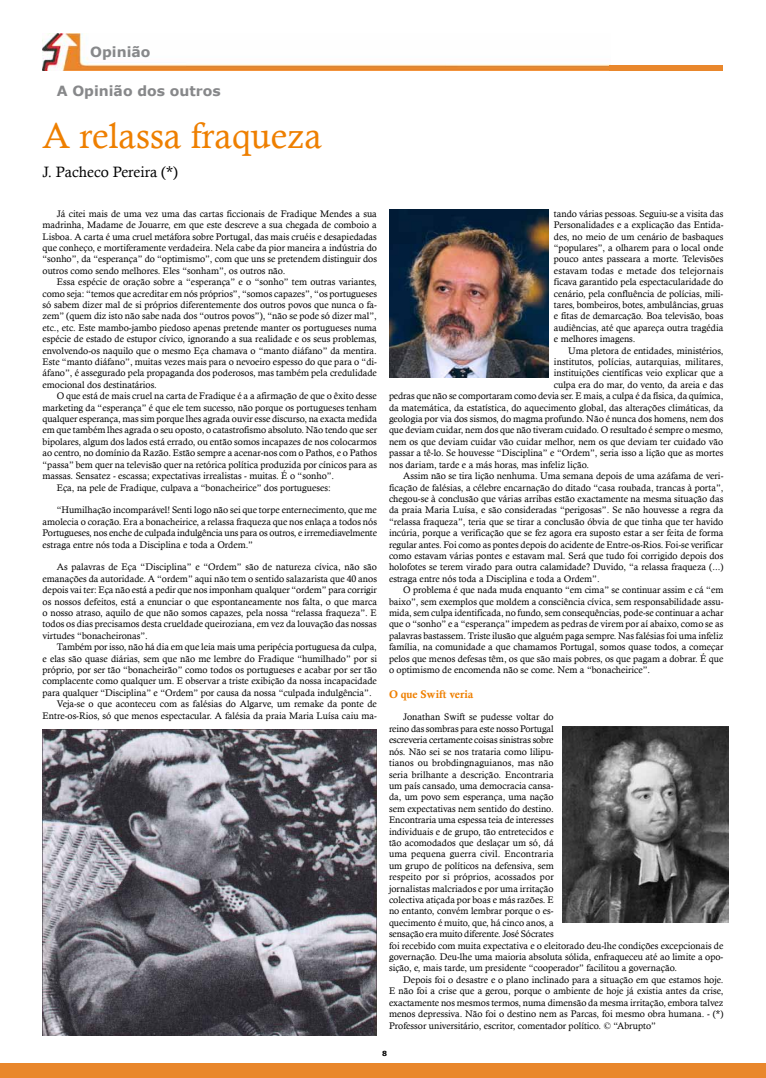
<style>
.page{position:relative;width:766px;height:1078px;background:#fff}
.page>*{position:absolute;margin:0;border:0;box-sizing:border-box;transform-origin:0 0}
.t1{font:36px "Calisto";color:#ee7f00}
.t2{font:15px "Calisto";color:#000}
.t3{font:700 14px "Verdana";color:#87888a}
.t4{font:11px "Calis MT Bol";color:#ee7f00}
.t5{font:9.5px/11.4px "Calisto";color:#000;text-align:justify}
.t6{font:700 7px "Verdana";color:#000}
</style>
<div class="page">
<img style="left:43px;top:34px;width:567px;height:37px">
<div style="left:609px;top:66px;width:113px;height:5px;background:#e9872c"></div>
<div style="left:0;top:1063px;width:765px;height:14px;background:#e9872c"></div>
<img style="left:562px;top:726px;width:165px;height:196px">
<img style="left:43px;top:729px;width:334px;height:306px">
<img style="left:389px;top:210px;width:159px;height:167px">
<h3 class="t3" style="left:90px;top:43px;width:62px">Opinião</h3>
<h3 class="t3" style="left:57px;top:82px;width:165px">A Opinião dos outros</h3>
<h1 class="t1" style="left:43px;top:114px;width:281px">A relassa fraqueza</h1>
<h2 class="t2" style="left:43px;top:163px;width:137px">J. Pacheco Pereira (*)</h2>
<p class="t5" style="left:43px;top:207px;width:336px;text-indent:14px">Já citei mais de uma vez uma das cartas ficcionais de Fradique Mendes a sua madrinha, Madame de Jouarre, em que este descreve a sua chegada de comboio a Lisboa. A carta é uma cruel metáfora sobre Portugal, das mais cruéis e desapiedadas que conheço, e mortiferamente verdadeira. Nela cabe da pior maneira a indústria do “sonho”, da “esperança” do “optimismo”, com que uns se pretendem distinguir dos outros como sendo melhores. Eles “sonham”, os outros não.</p>
<p class="t5" style="left:43px;top:276px;width:336px;text-indent:14px">Essa espécie de oração sobre a “esperança” e o “sonho” tem outras variantes, como seja: “temos que acreditar em nós próprios”, “somos capazes”, “os portugueses só sabem dizer mal de si próprios diferentemente dos outros povos que nunca o fa&shy;zem” (quem diz isto não sabe nada dos “outros povos”), “não se pode só dizer mal”, etc., etc. Este mambo-jambo piedoso apenas pretende manter os portugueses numa espécie de estado de estupor cívico, ignorando a sua realidade e os seus problemas, envolvendo-os naquilo que o mesmo Eça chamava o “manto diáfano” da mentira.<br>Este “manto diáfano”, muitas vezes mais para o nevoeiro espesso do que para o “di&shy;áfano”, é assegurado pela propaganda dos poderosos, mas também pela credulidade emocional dos destinatários.</p>
<p class="t5" style="left:57px;top:390px;width:321px">O que está de mais cruel na carta de Fradique é a a afirmação de que o êxito desse</p>
<p class="t5" style="left:43px;top:401px;width:336px">marketing da “esperança” é que ele tem sucesso, não porque os portugueses tenham</p>
<p class="t5" style="left:43px;top:413px;width:336px">qualquer esperança, mas sim porque lhes agrada ouvir esse discurso, na exacta medida</p>
<p class="t5" style="left:43px;top:424px;width:336px">em que também lhes agrada o seu oposto, o catastrofismo absoluto. Não tendo que ser</p>
<p class="t5" style="left:43px;top:435px;width:336px">bipolares, algum dos lados está errado, ou então somos incapazes de nos colocarmos</p>
<p class="t5" style="left:43px;top:447px;width:336px">ao centro, no domínio da Razão. Estão sempre a acenar-nos com o Pathos, e o Pathos</p>
<p class="t5" style="left:43px;top:458px;width:336px">“passa” bem quer na televisão quer na retórica política produzida por cínicos para as</p>
<p class="t5" style="left:43px;top:470px;width:293px">massas. Sensatez - escassa; expectativas irrealistas - muitas. É o “sonho”.</p>
<p class="t5" style="left:57px;top:481px;width:275px">Eça, na pele de Fradique, culpava a “bonacheirice” dos portugueses:</p>
<p class="t5" style="left:43px;top:504px;width:336px;text-indent:14px">“Humilhação incomparável! Senti logo não sei que torpe enternecimento, que me amolecia o coração. Era a bonacheirice, a relassa fraqueza que nos enlaça a todos nós Portugueses, nos enche de culpada indulgência uns para os outros, e irremediavelmente estraga entre nós toda a Disciplina e toda a Ordem.”</p>
<p class="t5" style="left:43px;top:561px;width:336px;text-indent:14px">As palavras de Eça “Disciplina” e “Ordem” são de natureza cívica, não são emanações da autoridade. A “ordem” aqui não tem o sentido salazarista que 40 anos depois vai ter: Eça não está a pedir que nos imponham qualquer “ordem” para corrigir os nossos defeitos, está a enunciar o que espontaneamente nos falta, o que marca o nosso atraso, aquilo de que não somos capazes, pela nossa “relassa fraqueza”. E todos os dias precisamos desta crueldade queiroziana, em vez da louvação das nossas virtudes “bonacheironas”.</p>
<p class="t5" style="left:57px;top:641px;width:321px">Também por isso, não há dia em que leia mais uma peripécia portuguesa da culpa,</p>
<p class="t5" style="left:43px;top:652px;width:336px">e elas são quase diárias, sem que não me lembre do Fradique “humilhado” por si</p>
<p class="t5" style="left:43px;top:663px;width:336px">próprio, por ser tão “bonacheirão” como todos os portugueses e acabar por ser tão</p>
<p class="t5" style="left:43px;top:675px;width:336px">complacente como qualquer um. E observar a triste exibição da nossa incapacidade</p>
<p class="t5" style="left:43px;top:686px;width:330px">para qualquer “Disciplina” e “Ordem” por causa da nossa “culpada indulgência”.</p>
<p class="t5" style="left:57px;top:698px;width:321px">Veja-se o que aconteceu com as falésias do Algarve, um remake da ponte de</p>
<p class="t5" style="left:43px;top:709px;width:336px">Entre-os-Rios, só que menos espectacular. A falésia da praia Maria Luísa caiu ma-</p>
<p class="t5" style="left:553px;top:207px;width:171px">tando várias pessoas. Seguiu-se a visita das Personalidades e a explicação das Entida&shy;des, no meio de um cenário de basbaques “populares”, a olharem para o local onde pouco antes passeara a morte. Televisões estavam todas e metade dos telejornais ficava garantido pela espectacularidade do cenário, pela confluência de polícias, mili&shy;tares, bombeiros, botes, ambulâncias, gruas e fitas de demarcação. Boa televisão, boas audiências, até que apareça outra tragédia e melhores imagens.</p>
<p class="t5" style="left:568px;top:344px;width:157px">Uma pletora de entidades, ministérios,</p>
<p class="t5" style="left:553px;top:356px;width:171px">institutos, polícias, autarquias, militares,</p>
<p class="t5" style="left:553px;top:367px;width:171px">instituições científicas veio explicar que a</p>
<p class="t5" style="left:553px;top:378px;width:171px">culpa era do mar, do vento, da areia e das</p>
<p class="t5" style="left:389px;top:390px;width:336px">pedras que não se comportaram como devia ser. E mais, a culpa é da física, da química,</p>
<p class="t5" style="left:389px;top:401px;width:336px">da matemática, da estatística, do aquecimento global, das alterações climáticas, da</p>
<p class="t5" style="left:389px;top:413px;width:336px">geologia por via dos sismos, do magma profundo. Não é nunca dos homens, nem dos</p>
<p class="t5" style="left:389px;top:424px;width:335px">que deviam cuidar, nem dos que não tiveram cuidado. O resultado é sempre o mesmo,</p>
<p class="t5" style="left:389px;top:435px;width:336px">nem os que deviam cuidar vão cuidar melhor, nem os que deviam ter cuidado vão</p>
<p class="t5" style="left:389px;top:447px;width:336px">passar a tê-lo. Se houvesse “Disciplina” e “Ordem”, seria isso a lição que as mortes</p>
<p class="t5" style="left:389px;top:458px;width:201px">nos dariam, tarde e a más horas, mas infeliz lição.</p>
<p class="t5" style="left:403px;top:470px;width:322px">Assim não se tira lição nenhuma. Uma semana depois de uma azáfama de veri-</p>
<p class="t5" style="left:389px;top:481px;width:336px">ficação de falésias, a célebre encarnação do ditado “casa roubada, trancas à porta”,</p>
<p class="t5" style="left:389px;top:492px;width:336px">chegou-se à conclusão que várias arribas estão exactamente na mesma situação das</p>
<p class="t5" style="left:389px;top:504px;width:336px">da praia Maria Luísa, e são consideradas “perigosas”. Se não houvesse a regra da</p>
<p class="t5" style="left:389px;top:515px;width:336px">“relassa fraqueza”, teria que se tirar a conclusão óbvia de que tinha que ter havido</p>
<p class="t5" style="left:389px;top:527px;width:336px">incúria, porque a verificação que se fez agora era suposto estar a ser feita de forma</p>
<p class="t5" style="left:389px;top:538px;width:335px">regular antes. Foi como as pontes depois do acidente de Entre-os-Rios. Foi-se verificar</p>
<p class="t5" style="left:389px;top:549px;width:336px">como estavam várias pontes e estavam mal. Será que tudo foi corrigido depois dos</p>
<p class="t5" style="left:389px;top:561px;width:336px">holofotes se terem virado para outra calamidade? Duvido, “a relassa fraqueza (...)</p>
<p class="t5" style="left:389px;top:572px;width:212px">estraga entre nós toda a Disciplina e toda a Ordem”.</p>
<p class="t5" style="left:403px;top:584px;width:321px">O problema é que nada muda enquanto “em cima” se continuar assim e cá “em</p>
<p class="t5" style="left:389px;top:595px;width:336px">baixo”, sem exemplos que moldem a consciência cívica, sem responsabilidade assu-</p>
<p class="t5" style="left:389px;top:606px;width:336px">mida, sem culpa identificada, no fundo, sem consequências, pode-se continuar a achar</p>
<p class="t5" style="left:389px;top:618px;width:336px">que o “sonho” e a “esperança” impedem as pedras de virem por aí abaixo, como se as</p>
<p class="t5" style="left:389px;top:629px;width:335px">palavras bastassem. Triste ilusão que alguém paga sempre. Nas falésias foi uma infeliz</p>
<p class="t5" style="left:389px;top:641px;width:336px">família, na comunidade a que chamamos Portugal, somos quase todos, a começar</p>
<p class="t5" style="left:389px;top:652px;width:336px">pelos que menos defesas têm, os que são mais pobres, os que pagam a dobrar. É que</p>
<p class="t5" style="left:389px;top:663px;width:263px">o optimismo de encomenda não se come. Nem a “bonacheirice”.</p>
<p class="t4" style="left:389px;top:687px;width:86px">O que Swift veria</p>
<p class="t5" style="left:389px;top:711px;width:336px;text-align:left;text-indent:14px">Jonathan Swift se pudesse voltar do<br>reino das sombras para este nosso Portugal<br>escreveria certamente coisas sinistras sobre<br>nós. Não sei se nos trataria como lilipu-<br>tianos ou brobdingnaguianos, mas não<br>seria brilhante a descrição. Encontraria<br>um país cansado, uma democracia cansa-<br>da, um povo sem esperança, uma nação<br>sem expectativas nem sentido do destino.<br>Encontraria uma espessa teia de interesses<br>individuais e de grupo, tão entretecidos e<br>tão acomodados que deslaçar um só, dá<br>uma pequena guerra civil. Encontraria<br>um grupo de políticos na defensiva, sem<br>respeito por si próprios, acossados por<br>jornalistas malcriados e por uma irritação<br>colectiva atiçada por boas e más razões. E<br>no entanto, convém lembrar porque o es-<br>quecimento é muito, que, há cinco anos, a<br>sensação era muito diferente. José Sócrates<br>foi recebido com muita expectativa e o eleitorado deu-lhe condições excepcionais de governação. Deu-lhe uma maioria absoluta sólida, enfraqueceu até ao limite a opo&shy;sição, e, mais tarde, um presidente “cooperador” facilitou a governação.</p>
<p class="t5" style="left:389px;top:973px;width:336px;text-indent:14px">Depois foi o desastre e o plano inclinado para a situação em que estamos hoje.<br>E não foi a crise que a gerou, porque o ambiente de hoje já existia antes da crise, exactamente nos mesmos termos, numa dimensão da mesma irritação, embora talvez menos depressiva. Não foi o destino nem as Parcas, foi mesmo obra humana. - (*)<br>Professor universitário, escritor, comentador político. © “Abrupto”</p>
<p class="t6" style="left:382px;top:1049px;width:6px">8</p>
</div>
